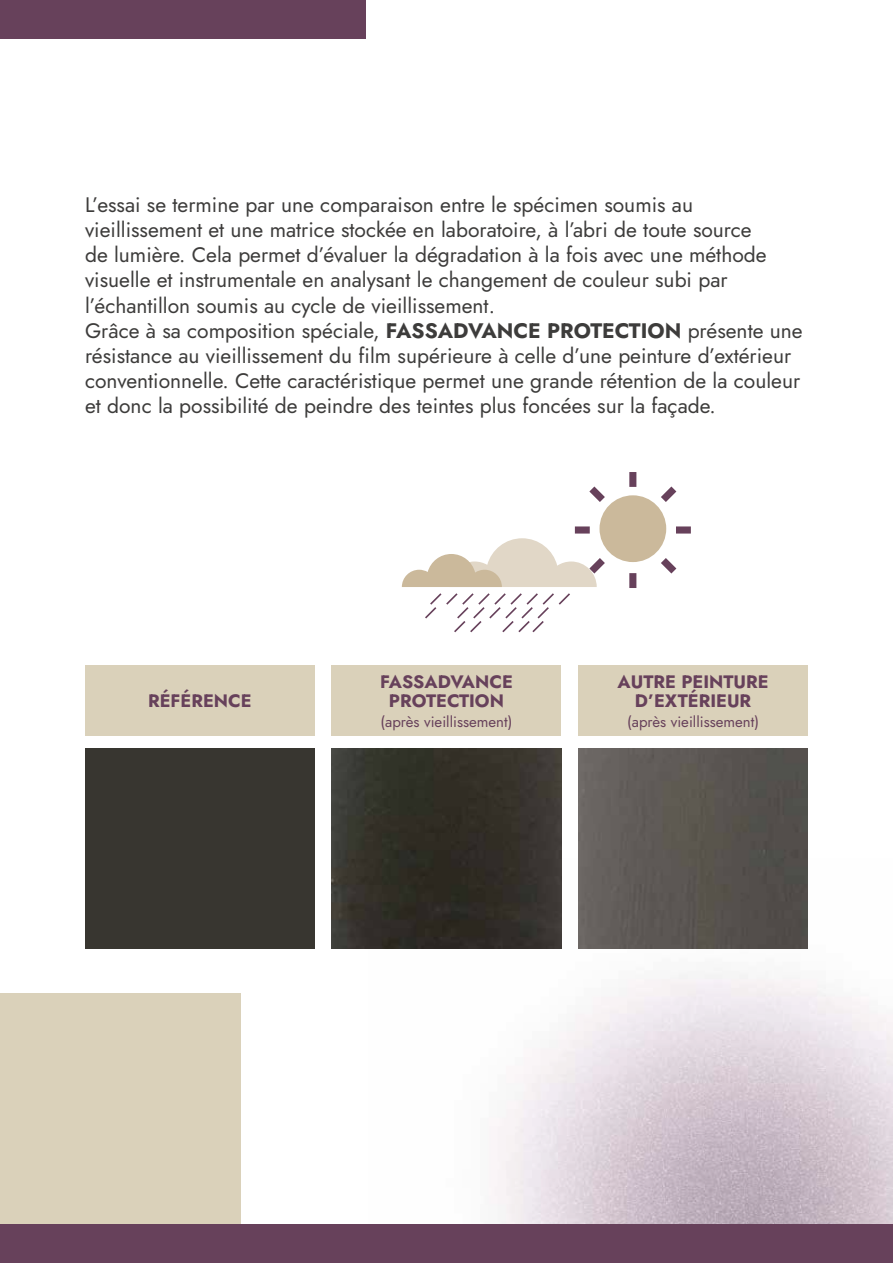
<style>
.page{position:relative;width:893px;height:1263px;background:#fff}
.page>*{position:absolute;margin:0;border:0;box-sizing:border-box;transform-origin:0 0}
.t1{font:21px/25.2px "Jost";color:#3d3c3b}
.t2{font:700 18px/19.5px "Jost";color:#67415b;text-align:center}
.t3{font:15px "Jost";color:#67415b}
.s1{font-weight:700}
</style>
<div class="page">
<img style="left:369px;top:858px;width:524px;height:366px">
<div style="left:0;top:993px;width:241px;height:258px;background:#dad1ba"></div>
<div style="left:0;top:1224px;width:893px;height:39px;background:#67415b"></div>
<svg style="left:402px;top:472px;width:289px;height:160px"></svg>
<div style="left:0;top:0;width:366px;height:38px;background:#67415b"></div>
<div style="left:85px;top:665px;width:230px;height:71px;background:#dad1ba"></div>
<div style="left:332px;top:665px;width:229px;height:71px;background:#dad1ba"></div>
<div style="left:578px;top:665px;width:230px;height:71px;background:#dad1ba"></div>
<img style="left:578px;top:748px;width:230px;height:200px">
<img style="left:332px;top:748px;width:229px;height:200px">
<div style="left:85px;top:748px;width:230px;height:200px;background:#383630"></div>
<p class="t1" style="left:85px;top:192px;width:719px">L’essai se termine par une comparaison entre le spécimen soumis au vieillissement et une matrice stockée en laboratoire, à l’abri de toute source<br>de lumière. Cela permet d’évaluer la dégradation à la fois avec une méthode visuelle et instrumentale en analysant le changement de couleur subi par l’échantillon soumis au cycle de vieillissement.<br>Grâce à sa composition spéciale, <span class="s1">FASSADVANCE PROTECTION</span> présente une résistance au vieillissement du film supérieure à celle d’une peinture d’extérieur conventionnelle. Cette caractéristique permet une grande rétention de la couleur et donc la possibilité de peindre des teintes plus foncées sur la façade.</p>
<p class="t2" style="left:148px;top:691px;width:105px">RÉFÉRENCE</p>
<p class="t2" style="left:380px;top:672px;width:134px">FASSADVANCE<br>PROTECTION</p>
<p class="t3" style="left:381px;top:711px;width:133px">(après vieillissement)</p>
<p class="t2" style="left:617px;top:672px;width:153px">AUTRE PEINTURE<br>D’EXTÉRIEUR</p>
<p class="t3" style="left:627px;top:711px;width:133px">(après vieillissement)</p>
</div>
